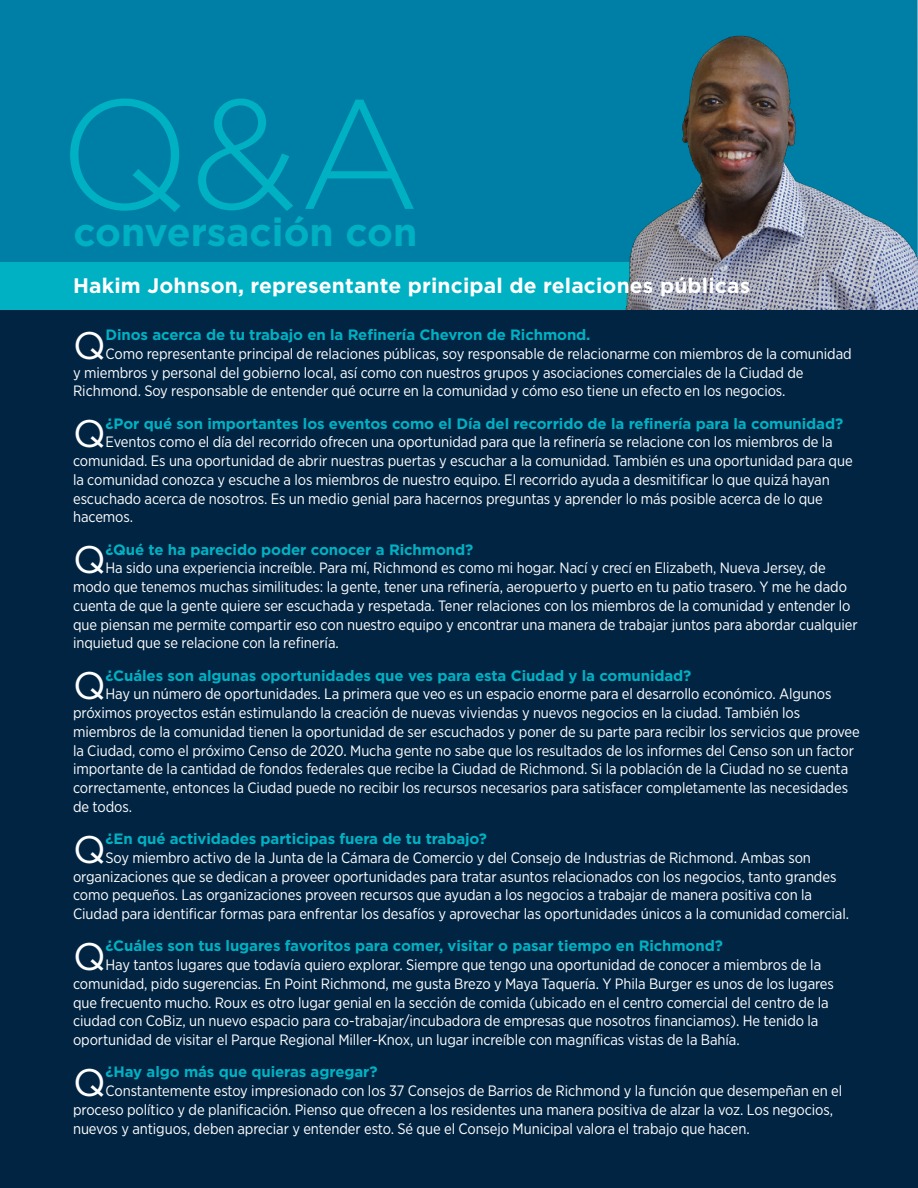
<style>
.page{position:relative;width:918px;height:1188px;background:#fff}
.page>*{position:absolute;margin:0;border:0;box-sizing:border-box;transform-origin:0 0}
.t1{font:300 154.95px "Gotham";color:#00b1c3}
.t2{font:700 39px "Gotham";color:#00b1c3}
.t3{font:38.4px "Gotham";color:#fff}
.t4{font:700 21px "Gotham";letter-spacing:.005em;color:#fff}
.t5{font:15px/18.8px "Gotham Narrow";letter-spacing:-.005em;color:#fff}
.t6{font:700 15px "Gotham";letter-spacing:-.005em;color:#00b1c3}
</style>
<div class="page">
<div style="left:0;top:286px;width:918px;height:902px;background:#002442"></div>
<div style="left:0;top:0;width:918px;height:262px;background:#007fa6"></div>
<div style="left:0;top:262px;width:918px;height:48px;background:#00b1c3"></div>
<img style="left:578px;top:13px;width:340px;height:297px">
<h1 class="t1" style="left:59px;top:65px;width:363px">Q&amp;A</h1>
<h2 class="t2" style="left:73px;top:209px;width:346px">conversación con</h2>
<h3 class="t4" style="left:73px;top:273px;width:679px">Hakim Johnson, representante principal de relaciones públicas</h3>
<h3 class="t3" style="left:73px;top:323px;width:34px">Q</h3>
<p class="t6" style="left:106px;top:326px;width:487px">Dinos acerca de tu trabajo en la Refinería Chevron de Richmond.</p>
<p class="t5" style="left:73px;top:345px;width:780px;text-indent:32px">Como representante principal de relaciones públicas, soy responsable de relacionarme con miembros de la comunidad y miembros y personal del gobierno local, así como con nuestros grupos y asociaciones comerciales de la Ciudad de<br>Richmond. Soy responsable de entender qué ocurre en la comunidad y cómo eso tiene un efecto en los negocios.</p>
<h3 class="t3" style="left:73px;top:412px;width:34px">Q</h3>
<p class="t6" style="left:106px;top:415px;width:739px">¿Por qué son importantes los eventos como el Día del recorrido de la refinería para la comunidad?</p>
<p class="t5" style="left:73px;top:434px;width:781px;text-indent:32px">Eventos como el día del recorrido ofrecen una oportunidad para que la refinería se relacione con los miembros de la comunidad. Es una oportunidad de abrir nuestras puertas y escuchar a la comunidad. También es una oportunidad para que la comunidad conozca y escuche a los miembros de nuestro equipo. El recorrido ayuda a desmitificar lo que quizá hayan escuchado acerca de nosotros. Es un medio genial para hacernos preguntas y aprender lo más posible acerca de lo que hacemos.</p>
<h3 class="t3" style="left:73px;top:538px;width:34px">Q</h3>
<p class="t6" style="left:106px;top:541px;width:369px">¿Qué te ha parecido poder conocer a Richmond?</p>
<p class="t5" style="left:73px;top:560px;width:786px;text-indent:32px">Ha sido una experiencia increíble. Para mí, Richmond es como mi hogar. Nací y crecí en Elizabeth, Nueva Jersey, de modo que tenemos muchas similitudes: la gente, tener una refinería, aeropuerto y puerto en tu patio trasero. Y me he dado cuenta de que la gente quiere ser escuchada y respetada. Tener relaciones con los miembros de la comunidad y entender lo que piensan me permite compartir eso con nuestro equipo y encontrar una manera de trabajar juntos para abordar cualquier inquietud que se relacione con la refinería.</p>
<h3 class="t3" style="left:73px;top:664px;width:34px">Q</h3>
<p class="t6" style="left:106px;top:667px;width:587px">¿Cuáles son algunas oportunidades que ves para esta Ciudad y la comunidad?</p>
<p class="t5" style="left:73px;top:686px;width:788px;text-indent:32px">Hay un número de oportunidades. La primera que veo es un espacio enorme para el desarrollo económico. Algunos próximos proyectos están estimulando la creación de nuevas viviendas y nuevos negocios en la ciudad. También los miembros de la comunidad tienen la oportunidad de ser escuchados y poner de su parte para recibir los servicios que provee la Ciudad, como el próximo Censo de 2020. Mucha gente no sabe que los resultados de los informes del Censo son un factor importante de la cantidad de fondos federales que recibe la Ciudad de Richmond. Si la población de la Ciudad no se cuenta correctamente, entonces la Ciudad puede no recibir los recursos necesarios para satisfacer completamente las necesidades de todos.</p>
<h3 class="t3" style="left:73px;top:827px;width:34px">Q</h3>
<p class="t6" style="left:106px;top:830px;width:383px">¿En qué actividades participas fuera de tu trabajo?</p>
<p class="t5" style="left:73px;top:849px;width:778px;text-indent:32px">Soy miembro activo de la Junta de la Cámara de Comercio y del Consejo de Industrias de Richmond. Ambas son organizaciones que se dedican a proveer oportunidades para tratar asuntos relacionados con los negocios, tanto grandes como pequeños. Las organizaciones proveen recursos que ayudan a los negocios a trabajar de manera positiva con la Ciudad para identificar formas para enfrentar los desafíos y aprovechar las oportunidades únicos a la comunidad comercial.</p>
<h3 class="t3" style="left:73px;top:934px;width:34px">Q</h3>
<p class="t6" style="left:106px;top:937px;width:619px">¿Cuáles son tus lugares favoritos para comer, visitar o pasar tiempo en Richmond?</p>
<p class="t5" style="left:73px;top:957px;width:762px;text-indent:32px">Hay tantos lugares que todavía quiero explorar. Siempre que tengo una oportunidad de conocer a miembros de la comunidad, pido sugerencias. En Point Richmond, me gusta Brezo y Maya Taquería. Y Phila Burger es unos de los lugares que frecuento mucho. Roux es otro lugar genial en la sección de comida (ubicado en el centro comercial del centro de la ciudad con CoBiz, un nuevo espacio para co-trabajar/incubadora de empresas que nosotros financiamos). He tenido la oportunidad de visitar el Parque Regional Miller-Knox, un lugar increíble con magníficas vistas de la Bahía.</p>
<h3 class="t3" style="left:73px;top:1060px;width:34px">Q</h3>
<p class="t6" style="left:106px;top:1063px;width:274px">¿Hay algo más que quieras agregar?</p>
<p class="t5" style="left:73px;top:1083px;width:771px;text-indent:32px">Constantemente estoy impresionado con los 37 Consejos de Barrios de Richmond y la función que desempeñan en el proceso político y de planificación. Pienso que ofrecen a los residentes una manera positiva de alzar la voz. Los negocios, nuevos y antiguos, deben apreciar y entender esto. Sé que el Consejo Municipal valora el trabajo que hacen.</p>
</div>
